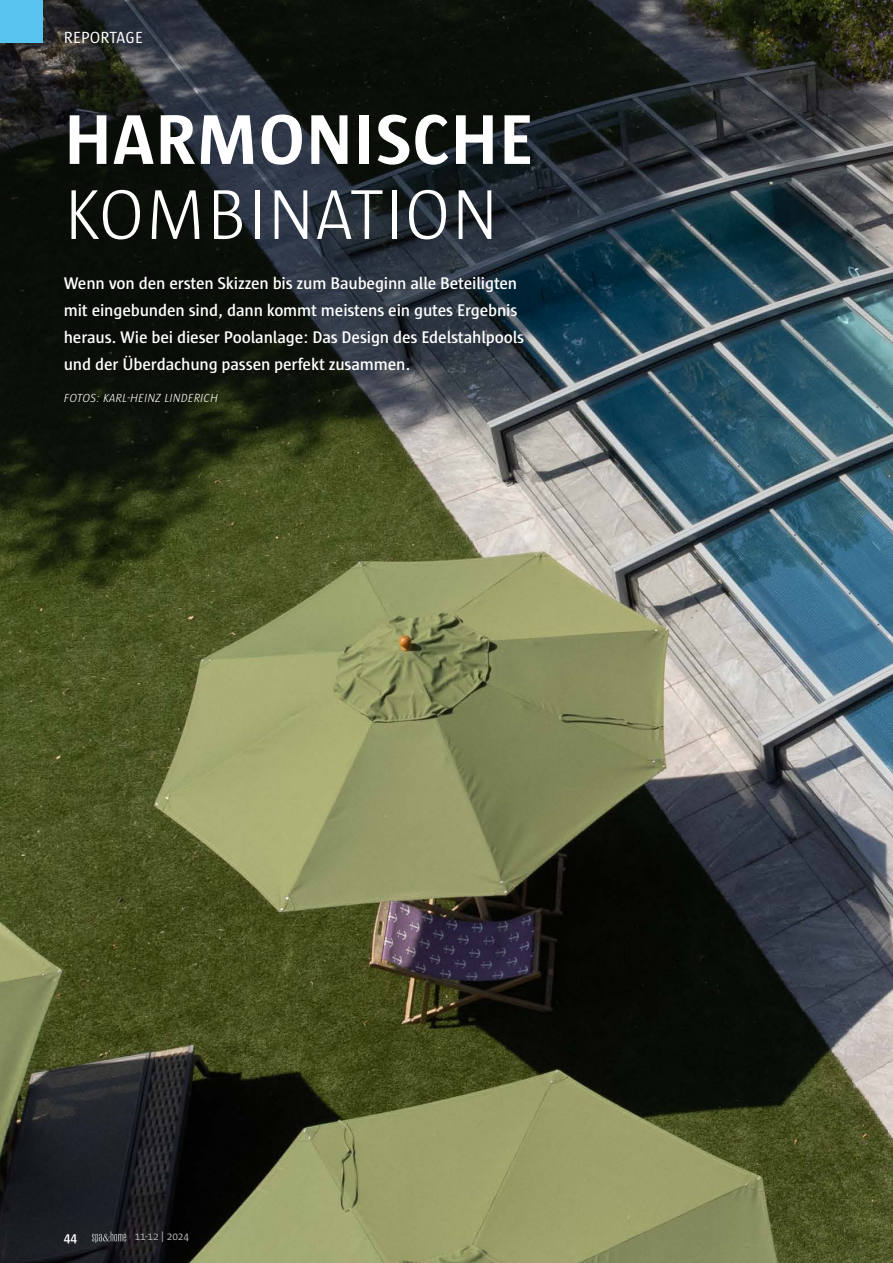
<style>
.page{position:relative;width:893px;height:1263px;background:#fff}
.page>*{position:absolute;margin:0;border:0;box-sizing:border-box;transform-origin:0 0}
.t1{font:700 72px "Sun";letter-spacing:.015em;color:#fff}
.t2{font:300 72px "Sun";letter-spacing:.015em;color:#fff}
.t3{font:600 17.25px/27px "Sun";letter-spacing:-.01em;color:#fff}
.t4{font:16.5px "Sun";letter-spacing:.015em;color:#fff}
.t5{font:600 13.5px "Sun";color:#fff}
.t6{font:italic 300 12px "Sun";letter-spacing:.015em;color:#fff}
.t7{font:11.25px "Sun";letter-spacing:-.01em;color:#b1b4b4}
</style>
<div class="page">
<img style="left:0;top:0;width:893px;height:1263px">
<svg style="left:92px;top:1231px;width:34px;height:12px"></svg>
<div style="left:0;top:0;width:43px;height:43px;background:#56c4ef"></div>
<p class="t4" style="left:64px;top:28px;width:81px">REPORTAGE</p>
<h1 class="t1" style="left:64px;top:100px;width:470px">HARMONISCHE</h1>
<h1 class="t2" style="left:64px;top:175px;width:436px">KOMBINATION</h1>
<p class="t3" style="left:64px;top:269px;width:462px">Wenn von den ersten Skizzen bis zum Baubeginn alle Beteiligten mit eingebunden sind, dann kommt meistens ein gutes Ergebnis heraus. Wie bei dieser Poolanlage: Das Design des Edelstahlpools und der Überdachung passen perfekt zusammen.</p>
<p class="t6" style="left:64px;top:391px;width:156px">FOTOS: KARL-HEINZ LINDERICH</p>
<p class="t5" style="left:64px;top:1230px;width:15px">44</p>
<p class="t7" style="left:135px;top:1230px;width:56px">11-12 | 2024</p>
</div>
